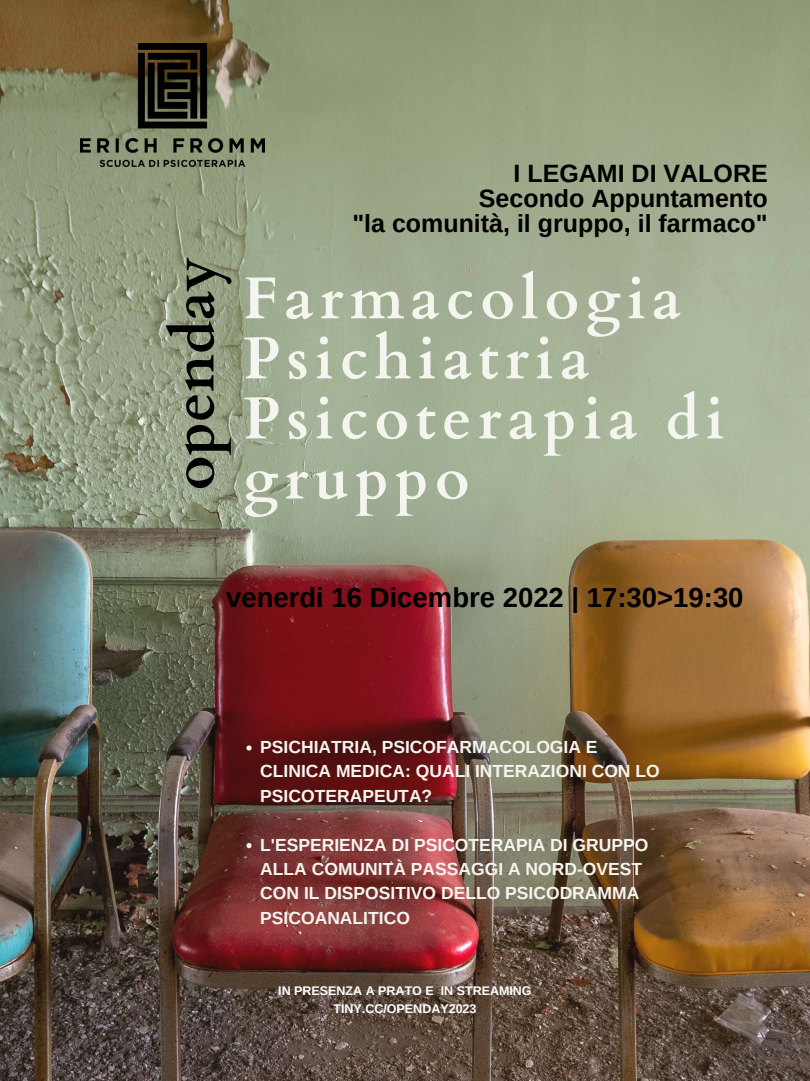
<style>
.page{position:relative;width:810px;height:1081px;background:#fff}
.page>*{position:absolute;margin:0;border:0;box-sizing:border-box;transform-origin:0 0}
.t1{font:700 59.38px "Cardo";color:#000}
.t2{font:700 59.19px/60px "Cardo";letter-spacing:.105em;color:#f5f5ef}
.t3{font:700 27.5px "Arimo";color:#000}
.t4{font:700 25px/24.9px "Arimo";color:#000;text-align:right}
.t5{font:700 17.5px/24.4px "Arimo";color:#f5f5ef}
.t6{font:700 12.5px/17.4px "Arimo";color:#fff;text-align:center}
</style>
<div class="page">
<img style="left:0;top:0;width:810px;height:1080px">
<img style="left:81px;top:43px;width:184px;height:123px">
<svg style="left:246px;top:745px;width:6px;height:5px"></svg>
<svg style="left:246px;top:842px;width:6px;height:5px"></svg>
<h1 class="t1" style="left:155px;top:490px;width:235px;rotate:-90deg">openday</h1>
<h3 class="t4" style="left:352px;top:161px;width:417px">I LEGAMI DI VALORE<br>Secondo Appuntamento<br>"la comunità, il gruppo, il farmaco"</h3>
<h2 class="t2" style="left:243px;top:269px;width:483px">Farmacologia<br>Psichiatria<br>Psicoterapia di gruppo</h2>
<h3 class="t3" style="left:226px;top:582px;width:519px">venerdi 16 Dicembre 2022 | 17:30&gt;19:30</h3>
<p class="t5" style="left:260px;top:734px;width:401px">PSICHIATRIA, PSICOFARMACOLOGIA E<br>CLINICA MEDICA: QUALI INTERAZIONI CON LO<br>PSICOTERAPEUTA?</p>
<p class="t5" style="left:260px;top:831px;width:390px">L'ESPERIENZA DI PSICOTERAPIA DI GRUPPO<br>ALLA COMUNITÀ PASSAGGI A NORD-OVEST<br>CON IL DISPOSITIVO DELLO PSICODRAMMA<br>PSICOANALITICO</p>
<p class="t6" style="left:278px;top:981px;width:255px">IN PRESENZA A PRATO E IN STREAMING<br>TINY.CC/OPENDAY2023</p>
</div>
